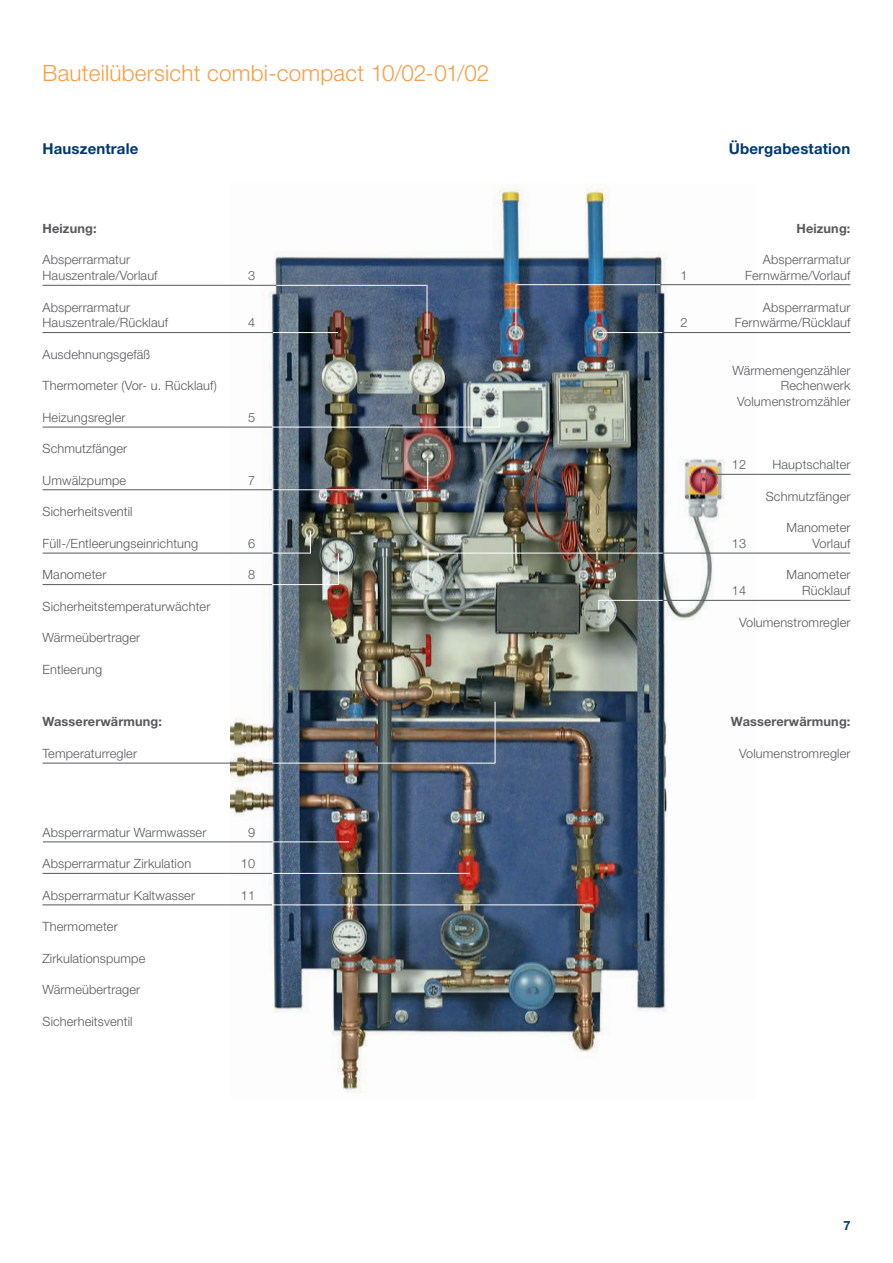
<style>
.page{position:relative;width:893px;height:1263px;background:#fff}
.page>*{position:absolute;margin:0;border:0;box-sizing:border-box;transform-origin:0 0}
.t1{font:300 22.5px "Helvetica Neue LT Pro";letter-spacing:.01em;color:#f89d48}
.t2{font:700 15px "Helvetica Neue LT Pro";letter-spacing:.01em;color:#01386f}
.t3{font:300 12.75px/15.8px "Helvetica Neue LT Pro";letter-spacing:.01em;color:#57585a}
.t4{font:700 12.75px "Helvetica Neue LT Pro";letter-spacing:.01em;color:#57585a}
.t5{font:700 12.75px "Helvetica Neue LT Pro";color:#01386f}
</style>
<div class="page">
<img style="left:230px;top:184px;width:526px;height:909px">
<hr style="left:43px;top:332px;width:230px;height:1px;background:#57585a">
<hr style="left:273px;top:332px;width:65px;height:1px;background:#fff">
<hr style="left:43px;top:427px;width:229px;height:1px;background:#57585a">
<hr style="left:272px;top:427px;width:228px;height:1px;background:#fff">
<hr style="left:43px;top:489px;width:229px;height:1px;background:#57585a">
<hr style="left:272px;top:489px;width:155px;height:1px;background:#fff">
<hr style="left:43px;top:553px;width:229px;height:1px;background:#57585a">
<hr style="left:272px;top:553px;width:39px;height:1px;background:#fff">
<hr style="left:43px;top:584px;width:229px;height:1px;background:#57585a">
<hr style="left:272px;top:584px;width:66px;height:1px;background:#fff">
<hr style="left:43px;top:763px;width:229px;height:1px;background:#57585a">
<hr style="left:272px;top:763px;width:223px;height:1px;background:#fff">
<hr style="left:43px;top:841px;width:230px;height:1px;background:#57585a">
<hr style="left:273px;top:841px;width:76px;height:1px;background:#fff">
<hr style="left:43px;top:873px;width:229px;height:1px;background:#57585a">
<hr style="left:272px;top:873px;width:198px;height:1px;background:#fff">
<hr style="left:43px;top:904px;width:229px;height:1px;background:#57585a">
<hr style="left:272px;top:904px;width:313px;height:1px;background:#fff">
<hr style="left:660px;top:284px;width:190px;height:1px;background:#57585a">
<hr style="left:516px;top:284px;width:144px;height:1px;background:#fff">
<hr style="left:662px;top:332px;width:188px;height:1px;background:#57585a">
<hr style="left:598px;top:332px;width:64px;height:1px;background:#fff">
<hr style="left:708px;top:474px;width:142px;height:1px;background:#57585a">
<hr style="left:663px;top:553px;width:187px;height:1px;background:#57585a">
<hr style="left:428px;top:553px;width:235px;height:1px;background:#fff">
<hr style="left:663px;top:600px;width:187px;height:1px;background:#57585a">
<hr style="left:599px;top:600px;width:64px;height:1px;background:#fff">
<hr style="left:427px;top:285px;width:1px;height:49px;background:#fff">
<svg style="left:499px;top:406px;width:1px;height:21px"></svg>
<hr style="left:495px;top:702px;width:1px;height:61px;background:#fff">
<hr style="left:516px;top:285px;width:1px;height:49px;background:#fff">
<svg style="left:428px;top:554px;width:1px;height:24px"></svg>
<hr style="left:43px;top:285px;width:233px;height:1px;background:#57585a">
<hr style="left:276px;top:285px;width:151px;height:1px;background:#fff">
<hr style="left:427px;top:459px;width:1px;height:31px;background:#fff">
<hr style="left:338px;top:553px;width:1px;height:32px;background:#fff">
<svg style="left:310px;top:531px;width:1px;height:22px"></svg>
<h1 class="t1" style="left:43px;top:59px;width:448px">Bauteilübersicht combi-compact 10/02-01/02</h1>
<p class="t2" style="left:43px;top:139px;width:97px">Hauszentrale</p>
<p class="t4" style="left:43px;top:220px;width:56px">Heizung:</p>
<p class="t3" style="left:43px;top:252px;width:117px">Absperrarmatur<br>Hauszentrale/Vorlauf</p>
<p class="t3" style="left:43px;top:299px;width:127px">Absperrarmatur<br>Hauszentrale/Rücklauf</p>
<p class="t3" style="left:248px;top:267px;width:9px">3</p>
<p class="t3" style="left:248px;top:315px;width:9px">4</p>
<p class="t3" style="left:43px;top:346px;width:109px">Ausdehnungsgefäß</p>
<p class="t3" style="left:43px;top:378px;width:176px">Thermometer (Vor- u. Rücklauf)</p>
<p class="t3" style="left:43px;top:409px;width:84px">Heizungsregler</p>
<p class="t3" style="left:248px;top:409px;width:9px">5</p>
<p class="t3" style="left:43px;top:441px;width:86px">Schmutzfänger</p>
<p class="t3" style="left:43px;top:472px;width:85px">Umwälzpumpe</p>
<p class="t3" style="left:248px;top:472px;width:9px">7</p>
<p class="t3" style="left:43px;top:504px;width:92px">Sicherheitsventil</p>
<p class="t3" style="left:43px;top:535px;width:157px">Füll-/Entleerungseinrichtung</p>
<p class="t3" style="left:248px;top:535px;width:9px">6</p>
<p class="t3" style="left:43px;top:567px;width:65px">Manometer</p>
<p class="t3" style="left:248px;top:567px;width:9px">8</p>
<p class="t3" style="left:43px;top:598px;width:169px">Sicherheitstemperaturwächter</p>
<p class="t3" style="left:43px;top:630px;width:99px">Wärmeübertrager</p>
<p class="t3" style="left:43px;top:661px;width:61px">Entleerung</p>
<p class="t4" style="left:43px;top:714px;width:121px">Wassererwärmung:</p>
<p class="t3" style="left:43px;top:745px;width:96px">Temperaturregler</p>
<p class="t3" style="left:43px;top:824px;width:165px">Absperrarmatur Warmwasser</p>
<p class="t3" style="left:248px;top:824px;width:9px">9</p>
<p class="t3" style="left:43px;top:855px;width:150px">Absperrarmatur Zirkulation</p>
<p class="t3" style="left:241px;top:855px;width:16px">10</p>
<p class="t3" style="left:43px;top:887px;width:154px">Absperrarmatur Kaltwasser</p>
<p class="t3" style="left:241px;top:887px;width:16px">11</p>
<p class="t3" style="left:43px;top:918px;width:77px">Thermometer</p>
<p class="t3" style="left:43px;top:950px;width:104px">Zirkulationspumpe</p>
<p class="t3" style="left:43px;top:981px;width:99px">Wärmeübertrager</p>
<p class="t3" style="left:43px;top:1013px;width:92px">Sicherheitsventil</p>
<p class="t2" style="left:729px;top:139px;width:123px">Übergabestation</p>
<p class="t4" style="left:796px;top:220px;width:56px">Heizung:</p>
<p class="t3" style="left:763px;top:252px;width:89px">Absperrarmatur</p>
<p class="t3" style="left:680px;top:267px;width:9px">1</p>
<p class="t3" style="left:745px;top:267px;width:107px">Fernwärme/Vorlauf</p>
<p class="t3" style="left:763px;top:299px;width:89px">Absperrarmatur</p>
<p class="t3" style="left:680px;top:315px;width:9px">2</p>
<p class="t3" style="left:735px;top:315px;width:117px">Fernwärme/Rücklauf</p>
<p class="t3" style="left:732px;top:362px;width:120px;text-align:right">Wärmemengenzähler<br>Rechenwerk<br>Volumenstromzähler</p>
<p class="t3" style="left:732px;top:456px;width:16px">12</p>
<p class="t3" style="left:772px;top:456px;width:80px">Hauptschalter</p>
<p class="t3" style="left:766px;top:488px;width:86px">Schmutzfänger</p>
<p class="t3" style="left:787px;top:519px;width:65px">Manometer</p>
<p class="t3" style="left:732px;top:535px;width:16px">13</p>
<p class="t3" style="left:813px;top:535px;width:39px">Vorlauf</p>
<p class="t3" style="left:787px;top:567px;width:65px">Manometer</p>
<p class="t3" style="left:732px;top:582px;width:16px">14</p>
<p class="t3" style="left:802px;top:582px;width:50px">Rücklauf</p>
<p class="t3" style="left:739px;top:614px;width:113px">Volumenstromregler</p>
<p class="t4" style="left:731px;top:714px;width:121px">Wassererwärmung:</p>
<p class="t3" style="left:739px;top:745px;width:113px">Volumenstromregler</p>
<p class="t5" style="left:843px;top:1218px;width:9px">7</p>
</div>
